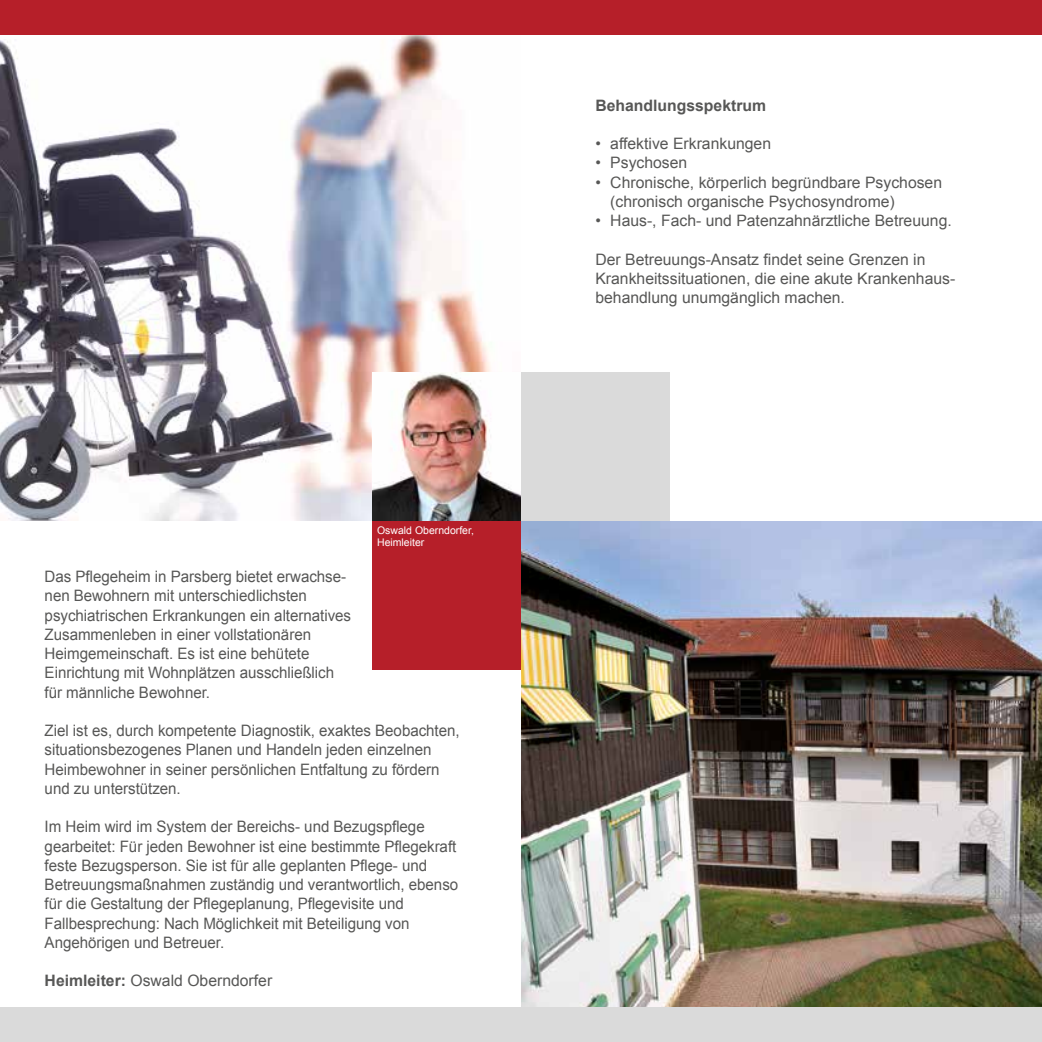
<style>
.page{position:relative;width:1042px;height:1042px;background:#fff}
.page>*{position:absolute;margin:0;border:0;box-sizing:border-box;transform-origin:0 0}
.t1{font:15.75px/19.2px "Arial";letter-spacing:-.005em;color:#575756;scale:.96 1}
.t2{font:15.75px/19.2px "Arial";letter-spacing:-.005em;color:#575756}
.t3{font:700 15.75px "Arial";color:#575756}
.t4{font:10.5px/12.2px "Arial";color:#fff}
.s1{font-weight:700}
</style>
<div class="page">
<img style="left:0;top:35px;width:491px;height:486px">
<div style="left:0;top:0;width:1042px;height:35px;background:#b61f29"></div>
<div style="left:372px;top:521px;width:149px;height:149px;background:#b61f29"></div>
<img style="left:521px;top:521px;width:521px;height:486px">
<div style="left:0;top:1007px;width:1042px;height:35px;background:#dadada"></div>
<img style="left:372px;top:372px;width:149px;height:149px">
<div style="left:521px;top:372px;width:149px;height:149px;background:#dadada"></div>
<p class="t4" style="left:377px;top:524px;width:98px">Oswald Oberndorfer,<br>Heimleiter</p>
<p class="t1" style="left:45px;top:567px;width:321px">Das Pflegeheim in Parsberg bietet erwachse&shy;nen Bewohnern mit unterschiedlichsten psychiatrischen Erkrankungen ein alternatives Zusammenleben in einer vollstationären Heimgemeinschaft. Es ist eine behütete Einrichtung mit Wohnplätzen ausschließlich für männliche Bewohner.</p>
<p class="t1" style="left:45px;top:721px;width:434px">Ziel ist es, durch kompetente Diagnostik, exaktes Beobachten, situationsbezogenes Planen und Handeln jeden einzelnen Heimbewohner in seiner persönlichen Entfaltung zu fördern und zu unterstützen.</p>
<p class="t1" style="left:45px;top:817px;width:432px">Im Heim wird im System der Bereichs- und Bezugspflege gearbeitet: Für jeden Bewohner ist eine bestimmte Pflegekraft feste Bezugsperson. Sie ist für alle geplanten Pflege- und Betreuungsmaßnahmen zuständig und verantwortlich, ebenso für die Gestaltung der Pflegeplanung, Pflegevisite und Fallbesprechung: Nach Möglichkeit mit Beteiligung von Angehörigen und Betreuer.</p>
<p class="t2" style="left:45px;top:971px;width:229px"><span class="s1">Heimleiter:</span> Oswald Oberndorfer</p>
<p class="t3" style="left:595px;top:95px;width:172px">Behandlungsspektrum</p>
<p class="t2" style="left:595px;top:134px;width:177px">• affektive Erkrankungen</p>
<p class="t2" style="left:595px;top:153px;width:93px">• Psychosen</p>
<p class="t2" style="left:610px;top:173px;width:333px;text-indent:-15px">• Chronische, körperlich begründbare Psychosen (chronisch organische Psychosyndrome)</p>
<p class="t2" style="left:595px;top:211px;width:358px">• Haus-, Fach- und Patenzahnärztliche Betreuung.</p>
<p class="t2" style="left:595px;top:250px;width:360px">Der Betreuungs-Ansatz findet seine Grenzen in<br>Krankheitssituationen, die eine akute Krankenhaus&shy;behandlung unumgänglich machen.</p>
</div>
